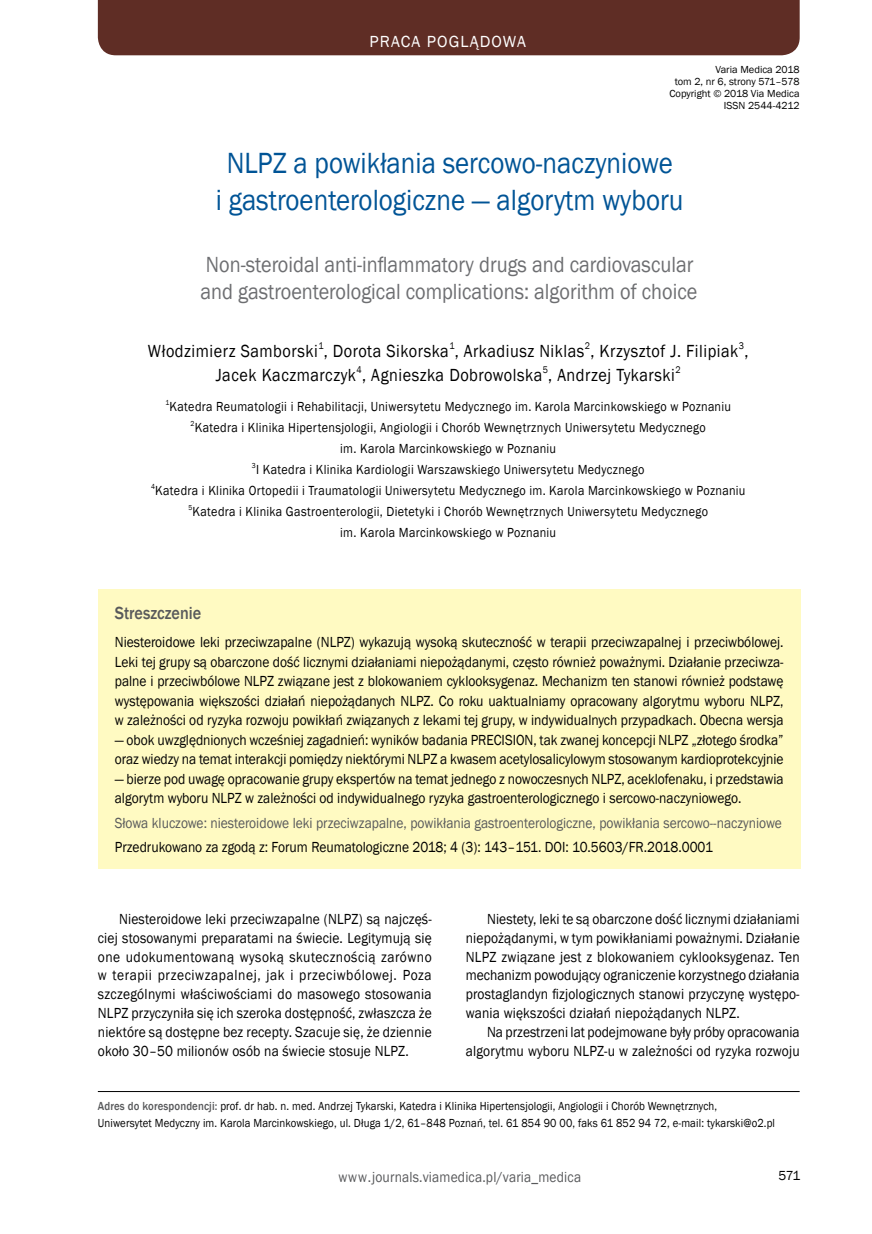
<style>
.page{position:relative;width:872px;height:1234px;background:#fff}
.page>*{position:absolute;margin:0;border:0;box-sizing:border-box;transform-origin:0 0}
.t1{font:30px/36.6px "Franklin Gothic";color:#005496;text-align:center;scale:.9 1}
.t2{font:22.5px/27.5px "Franklin Gothic";color:#6d6e71;scale:.9 1}
.t3{font:18px/24px "Franklin Gothic";letter-spacing:.03em;color:#000;text-align:center;scale:.9 1}
.t4{font:500 18px "Franklin Gothic";color:#58595b;scale:.9 1}
.t5{font:16.5px "Franklin Gothic";letter-spacing:.07em;color:#fff}
.t6{font:15px/18.8px "Franklin Gothic";color:#000;text-align:justify;scale:.9 1}
.t7{font:15px "Franklin Gothic";color:#58595b;scale:.9 1}
.t8{font:13.5px/21px "Franklin Gothic";letter-spacing:.025em;color:#000;text-align:center;scale:.9 1}
.t9{font:13.5px "Franklin Gothic";letter-spacing:.025em;color:#000}
.t10{font:12px/16.5px "Franklin Gothic";letter-spacing:.01em;color:#000;scale:.9 1}
.t11{font:10.5px/12px "Franklin Gothic";color:#000;text-align:right}
.t12{font:7.35px "Franklin Gothic";color:#000;scale:.9 1}
.s1{font-weight:500;color:#58595b}
</style>
<div class="page">
<div style="left:98px;top:0;width:701px;height:55px;background:#5f2d25"></div>
<div style="left:98px;top:589px;width:702px;height:279px;background:#fffac2"></div>
<hr style="left:98px;top:1090px;width:701px;height:1px;background:#000">
<p class="t5" style="left:369px;top:31px;width:158px">PRACA POGLĄDOWA</p>
<p class="t11" style="left:669px;top:64px;width:132px">Varia Medica 2018<br>tom 2, nr 6, strony 571–578<br>Copyright © 2018 Via Medica<br>ISSN 2544-4212</p>
<h1 class="t1" style="left:216px;top:146px;width:521px">NLPZ a powikłania sercowo-naczyniowe<br>i gastroenterologiczne — algorytm wyboru</h1>
<h2 class="t2" style="left:200px;top:251px;width:553px">Non-steroidal anti-inflammatory drugs and cardiovascular and gastroenterological complications: algorithm of choice</h2>
<p class="t3" style="left:148px;top:339px;width:668px">Włodzimierz Samborski<sup>1</sup>, Dorota Sikorska<sup>1</sup>, Arkadiusz Niklas<sup>2</sup>, Krzysztof J. Filipiak<sup>3</sup>,<br>Jacek Kaczmarczyk<sup>4</sup>, Agnieszka Dobrowolska<sup>5</sup>, Andrzej Tykarski<sup>2</sup></p>
<p class="t8" style="left:165px;top:396px;width:630px"><sup>1</sup>Katedra Reumatologii i Rehabilitacji, Uniwersytetu Medycznego im. Karola Marcinkowskiego w Poznaniu<br><sup>2</sup>Katedra i Klinika Hipertensjologii, Angiologii i Chorób Wewnętrznych Uniwersytetu Medycznego<br>im. Karola Marcinkowskiego w Poznaniu</p>
<p class="t12" style="left:252px;top:460px;width:6px">3</p>
<p class="t8" style="left:256px;top:459px;width:433px">I Katedra i Klinika Kardiologii Warszawskiego Uniwersytetu Medycznego</p>
<p class="t12" style="left:151px;top:481px;width:6px">4</p>
<p class="t8" style="left:155px;top:480px;width:657px">Katedra i Klinika Ortopedii i Traumatologii Uniwersytetu Medycznego im. Karola Marcinkowskiego w Poznaniu</p>
<p class="t12" style="left:188px;top:502px;width:6px">5</p>
<p class="t8" style="left:192px;top:501px;width:574px">Katedra i Klinika Gastroenterologii, Dietetyki i Chorób Wewnętrznych Uniwersytetu Medycznego im. Karola Marcinkowskiego w Poznaniu</p>
<p class="t4" style="left:115px;top:602px;width:98px">Streszczenie</p>
<p class="t6" style="left:115px;top:632px;width:744px;line-height:19.5px">Niesteroidowe leki przeciwzapalne (NLPZ) wykazują wysoką skuteczność w terapii przeciwzapalnej i przeciwbólowej.<br>Leki tej grupy są obarczone dość licznymi działaniami niepożądanymi, często również poważnymi. Działanie przeciwza&shy;palne i przeciwbólowe NLPZ związane jest z blokowaniem cyklooksygenaz. Mechanizm ten stanowi również podstawę występowania większości działań niepożądanych NLPZ. Co roku uaktualniamy opracowany algorytmu wyboru NLPZ, w zależności od ryzyka rozwoju powikłań związanych z lekami tej grupy, w indywidualnych przypadkach. Obecna wersja</p>
<p class="t6" style="left:115px;top:730px;width:744px;line-height:19.5px">— obok uwzględnionych wcześniej zagadnień: wyników badania PRECISION, tak zwanej koncepcji NLPZ „złotego środka” oraz wiedzy na temat interakcji pomiędzy niektórymi NLPZ a kwasem acetylosalicylowym stosowanym kardioprotekcyjnie</p>
<p class="t6" style="left:115px;top:769px;width:744px;line-height:19.5px">— bierze pod uwagę opracowanie grupy ekspertów na temat jednego z nowoczesnych NLPZ, aceklofenaku, i przedstawia algorytm wyboru NLPZ w zależności od indywidualnego ryzyka gastroenterologicznego i sercowo-naczyniowego.</p>
<p class="t7" style="left:115px;top:813px;width:742px">Słowa kluczowe: niesteroidowe leki przeciwzapalne, powikłania gastroenterologiczne, powikłania sercowo--naczyniowe</p>
<p class="t6" style="left:115px;top:837px;width:666px">Przedrukowano za zgodą z: Forum Reumatologiczne 2018; 4 (3): 143–151. DOI: 10.5603/FR.2018.0001</p>
<p class="t6" style="left:98px;top:909px;width:372px;text-indent:21px">Niesteroidowe leki przeciwzapalne (NLPZ) są najczęś&shy;ciej stosowanymi preparatami na świecie. Legitymują się one udokumentowaną wysoką skutecznością zarówno w terapii przeciwzapalnej, jak i przeciwbólowej. Poza szczególnymi właściwościami do masowego stosowania NLPZ przyczyniła się ich szeroka dostępność, zwłaszcza że niektóre są dostępne bez recepty. Szacuje się, że dziennie około 30–50 milionów osób na świecie stosuje NLPZ.</p>
<p class="t6" style="left:466px;top:909px;width:372px;text-indent:21px">Niestety, leki te są obarczone dość licznymi działaniami niepożądanymi, w tym powikłaniami poważnymi. Działanie NLPZ związane jest z blokowaniem cyklooksygenaz. Ten mechanizm powodujący ograniczenie korzystnego działania prostaglandyn fizjologicznych stanowi przyczynę występo&shy;wania większości działań niepożądanych NLPZ.</p>
<p class="t6" style="left:466px;top:1022px;width:372px;text-align:right">Na przestrzeni lat podejmowane były próby opracowania algorytmu wyboru NLPZ-u w zależności od ryzyka rozwoju</p>
<p class="t10" style="left:98px;top:1098px;width:754px"><span class="s1">Adres do korespondencji:</span> prof. dr hab. n. med. Andrzej Tykarski, Katedra i Klinika Hipertensjologii, Angiologii i Chorób Wewnętrznych,<br>Uniwersytet Medyczny im. Karola Marcinkowskiego, ul. Długa 1/2, 61–848 Poznań, tel. 61 854 90 00, faks 61 852 94 72, e-mail: tykarski@o2.pl</p>
<p class="t7" style="left:338px;top:1167px;width:271px">www.journals.viamedica.pl/varia_medica</p>
<p class="t9" style="left:778px;top:1166px;width:24px">571</p>
</div>
